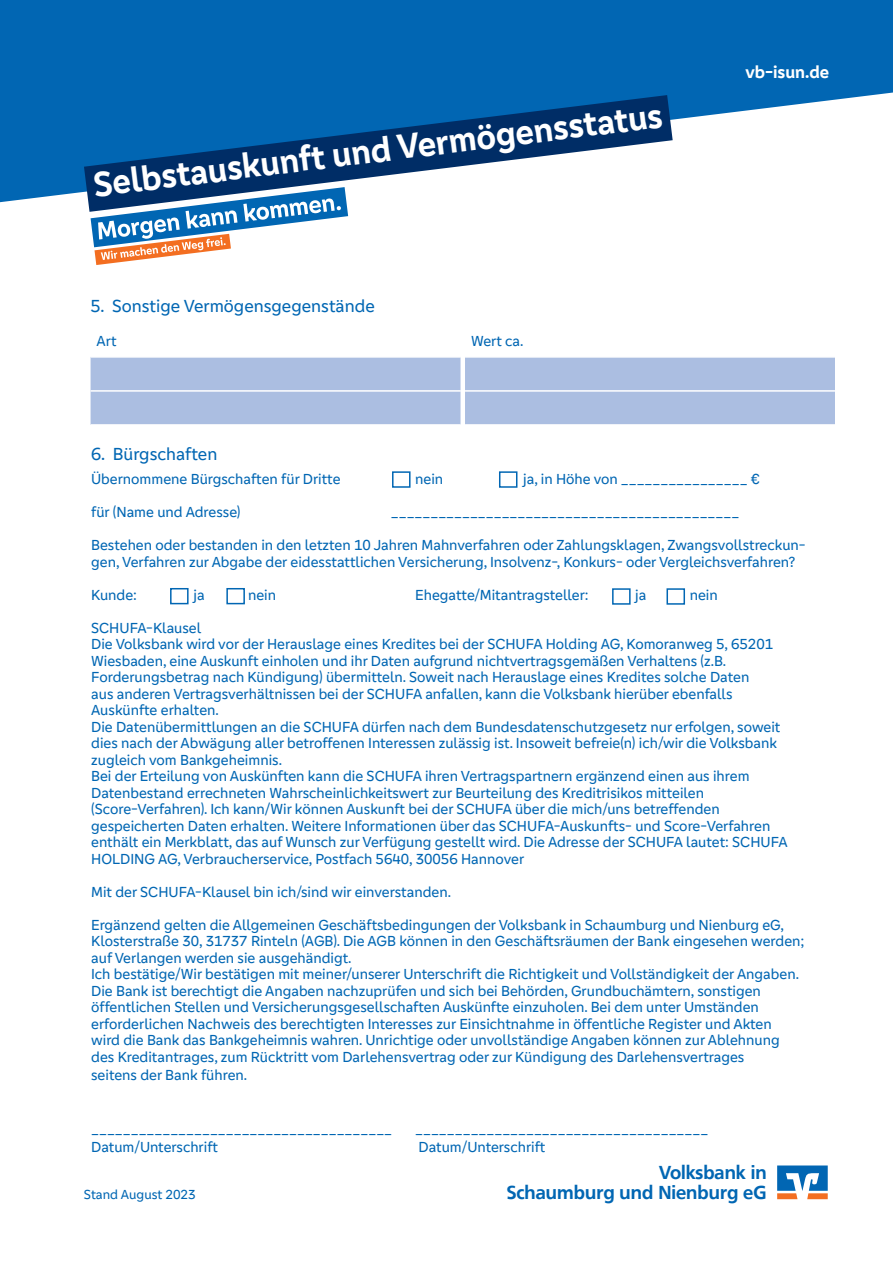
<style>
.page{position:relative;width:893px;height:1263px;background:#fff}
.page>*{position:absolute;margin:0;border:0;box-sizing:border-box;transform-origin:0 0}
.t1{font:700 36px "Genos GFG";color:#fff}
.t2{font:700 18.6px "Frutiger VR";color:#0166b3}
.t3{font:18px "Genos GFG";color:#0166b3}
.t4{font:700 18px "Genos GFG";color:#fff}
.t5{font:15px/16.5px "Genos GFG";color:#0166b3}
.t6{font:13.5px "Genos GFG";color:#0166b3}
</style>
<div class="page">
<div style="left:91px;top:358px;width:744px;height:66px;background:#abbee1"></div>
<hr style="left:91px;top:390px;width:369px;height:2px;background:#fff">
<hr style="left:465px;top:390px;width:370px;height:2px;background:#fff">
<div style="left:392px;top:471px;width:19px;height:17px;background:#fff;border:2px solid #0166b3"></div>
<div style="left:499px;top:471px;width:18px;height:17px;background:#fff;border:2px solid #0166b3"></div>
<div style="left:170px;top:588px;width:19px;height:16px;background:#fff;border:2px solid #0166b3"></div>
<div style="left:226px;top:588px;width:19px;height:16px;background:#fff;border:2px solid #0166b3"></div>
<div style="left:612px;top:588px;width:19px;height:17px;background:#fff;border:2px solid #0166b3"></div>
<div style="left:666px;top:588px;width:19px;height:17px;background:#fff;border:2px solid #0166b3"></div>
<svg style="left:0;top:0;width:893px;height:202px;fill:#0166b3"></svg>
<svg style="left:84px;top:95px;width:589px;height:117px"></svg>
<svg style="left:91px;top:187px;width:257px;height:78px"></svg>
<svg style="left:777px;top:1165px;width:51px;height:34px"></svg>
<h1 class="t1" style="left:91px;top:164px;width:574px;rotate:-7deg">Selbstauskunft und Vermögensstatus</h1>
<p class="t3" style="left:91px;top:295px;width:286px">5. Sonstige Vermögensgegenstände</p>
<p class="t5" style="left:97px;top:332px;width:21px">Art</p>
<p class="t5" style="left:471px;top:332px;width:54px">Wert ca.</p>
<p class="t4" style="left:745px;top:61px;width:85px">vb-isun.de</p>
<p class="t3" style="left:91px;top:444px;width:128px">6. Bürgschaften</p>
<p class="t5" style="left:91px;top:471px;width:251px">Übernommene Bürgschaften für Dritte</p>
<p class="t5" style="left:415px;top:471px;width:30px">nein</p>
<p class="t5" style="left:523px;top:471px;width:238px">ja, in Höhe von ________________ €</p>
<p class="t5" style="left:91px;top:504px;width:151px">für (Name und Adresse)</p>
<p class="t5" style="left:391px;top:504px;width:350px">____________________________________________</p>
<p class="t5" style="left:91px;top:537px;width:716px">Bestehen oder bestanden in den letzten 10 Jahren Mahnverfahren oder Zahlungsklagen, Zwangsvollstreckun&shy;gen, Verfahren zur Abgabe der eidesstattlichen Versicherung, Insolvenz-, Konkurs- oder Vergleichsverfahren?</p>
<p class="t5" style="left:91px;top:586px;width:47px">Kunde:</p>
<p class="t5" style="left:194px;top:586px;width:13px">ja</p>
<p class="t5" style="left:248px;top:586px;width:30px">nein</p>
<p class="t5" style="left:415px;top:586px;width:175px">Ehegatte/Mitantragsteller:</p>
<p class="t5" style="left:635px;top:586px;width:13px">ja</p>
<p class="t5" style="left:690px;top:586px;width:30px">nein</p>
<p class="t5" style="left:91px;top:619px;width:698px">SCHUFA-Klausel<br>Die Volksbank wird vor der Herauslage eines Kredites bei der SCHUFA Holding AG, Komoranweg 5, 65201<br>Wiesbaden, eine Auskunft einholen und ihr Daten aufgrund nichtvertragsgemäßen Verhaltens (z.B.<br>Forderungsbetrag nach Kündigung) übermitteln. Soweit nach Herauslage eines Kredites solche Daten<br>aus anderen Vertragsverhältnissen bei der SCHUFA anfallen, kann die Volksbank hierüber ebenfalls Auskünfte erhalten.<br>Die Datenübermittlungen an die SCHUFA dürfen nach dem Bundesdatenschutzgesetz nur erfolgen, soweit dies nach der Abwägung aller betroffenen Interessen zulässig ist. Insoweit befreie(n) ich/wir die Volksbank zugleich vom Bankgeheimnis.<br>Bei der Erteilung von Auskünften kann die SCHUFA ihren Vertragspartnern ergänzend einen aus ihrem Datenbestand errechneten Wahrscheinlichkeitswert zur Beurteilung des Kreditrisikos mitteilen (Score-Verfahren). Ich kann/Wir können Auskunft bei der SCHUFA über die mich/uns betreffenden gespeicherten Daten erhalten. Weitere Informationen über das SCHUFA-Auskunfts- und Score-Verfahren enthält ein Merkblatt, das auf Wunsch zur Verfügung gestellt wird. Die Adresse der SCHUFA lautet: SCHUFA HOLDING AG, Verbraucherservice, Postfach 5640, 30056 Hannover</p>
<p class="t5" style="left:91px;top:883px;width:361px">Mit der SCHUFA-Klausel bin ich/sind wir einverstanden.</p>
<p class="t5" style="left:91px;top:916px;width:715px">Ergänzend gelten die Allgemeinen Geschäftsbedingungen der Volksbank in Schaumburg und Nienburg eG, Klosterstraße 30, 31737 Rinteln (AGB). Die AGB können in den Geschäftsräumen der Bank eingesehen werden; auf Verlangen werden sie ausgehändigt.<br>Ich bestätige/Wir bestätigen mit meiner/unserer Unterschrift die Richtigkeit und Vollständigkeit der Angaben.<br>Die Bank ist berechtigt die Angaben nachzuprüfen und sich bei Behörden, Grundbuchämtern, sonstigen öffentlichen Stellen und Versicherungsgesellschaften Auskünfte einzuholen. Bei dem unter Umständen erforderlichen Nachweis des berechtigten Interesses zur Einsichtnahme in öffentliche Register und Akten<br>wird die Bank das Bankgeheimnis wahren. Unrichtige oder unvollständige Angaben können zur Ablehnung des Kreditantrages, zum Rücktritt vom Darlehensvertrag oder zur Kündigung des Darlehensvertrages</p>
<p class="t5" style="left:91px;top:1066px;width:158px">seitens der Bank führen.</p>
<p class="t5" style="left:91px;top:1120px;width:302px">______________________________________</p>
<p class="t5" style="left:415px;top:1120px;width:295px">_____________________________________</p>
<p class="t5" style="left:91px;top:1138px;width:128px">Datum/Unterschrift</p>
<p class="t5" style="left:419px;top:1138px;width:128px">Datum/Unterschrift</p>
<p class="t2" style="left:659px;top:1162px;width:109px">Volksbank in</p>
<p class="t6" style="left:84px;top:1187px;width:113px">Stand August 2023</p>
<p class="t2" style="left:507px;top:1181px;width:261px">Schaumburg und Nienburg eG</p>
</div>
